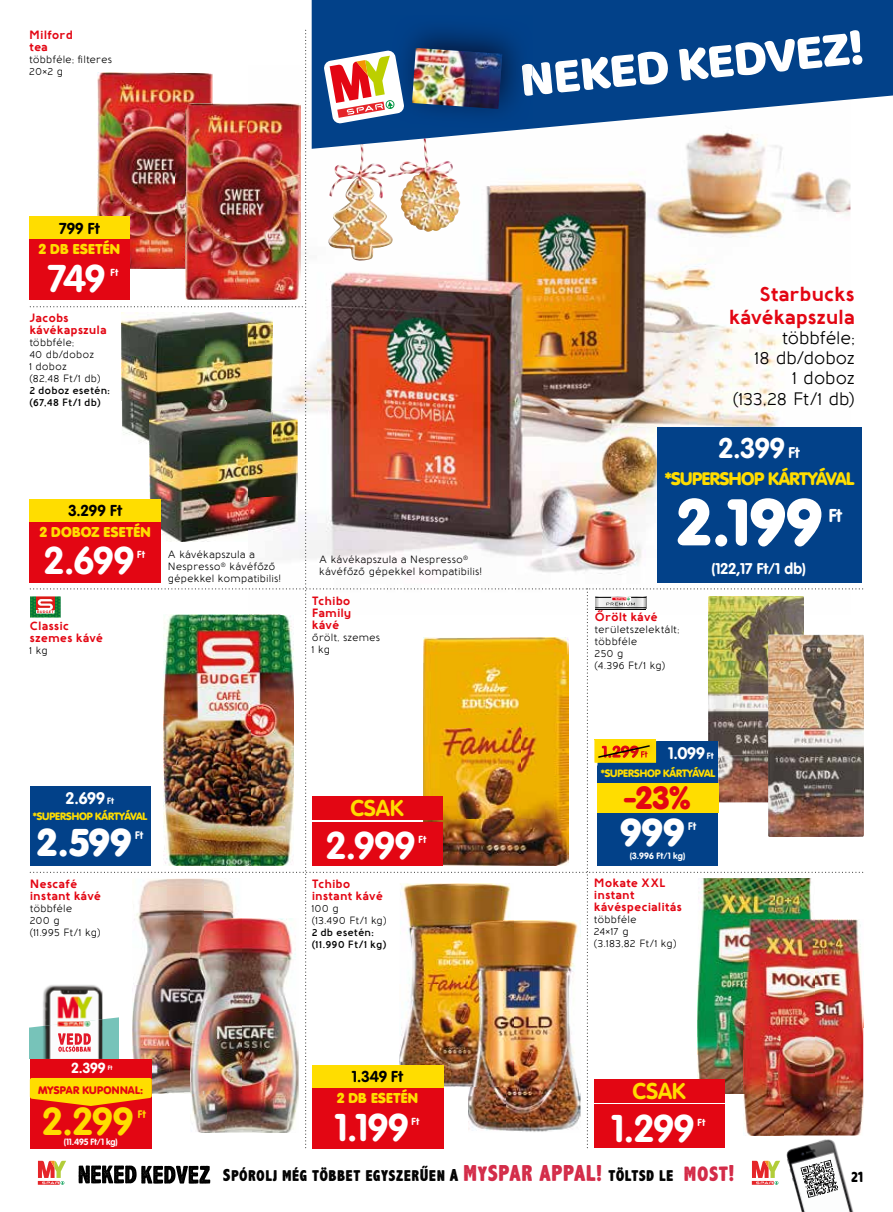
<style>
.page{position:relative;width:893px;height:1212px;background:#fff}
.page>*{position:absolute;margin:0;border:0;box-sizing:border-box;transform-origin:0 0}
.t1{font:900 64.65px "VAG Rounded Next";color:#fff}
.t2{font:51.15px "Baloo";color:#fff}
.t3{font:700 38.4px "VAG Rounded Next";color:#fd0}
.t4{font:700 38.1px "VAG Rounded Next";letter-spacing:-.005em;color:#fff}
.t5{font:900 38.1px "VAG Rounded Next";letter-spacing:.015em;color:#fff}
.t6{font:900 31.5px "VAG Rounded Next";color:#e30613}
.t7{font:700 28.05px "VAG Rounded Next";color:#fff}
.t8{font:700 22.5px "VAG Rounded Next";color:#fd0}
.t9{font:700 20.25px/22.5px "Baufra";letter-spacing:-.025em;color:#e30613;text-align:right}
.t10{font:700 18.3px "VAG Rounded Next";color:#fff}
.t11{font:18px "Axe Handel";letter-spacing:.05em;color:#000}
.t12{font:500 18px/20.2px "Baufra";letter-spacing:-.015em;color:#000;text-align:right}
.t13{font:900 17.85px "VAG Rounded Next";letter-spacing:-.03em;color:#fd0}
.t14{font:700 16.5px "VAG Rounded Next";letter-spacing:-.005em;color:#fff}
.t15{font:16.5px "Baloo";color:#000;scale:.8 1}
.t16{font:700 15.6px "VAG Rounded Next";letter-spacing:.005em;color:#000}
.t17{font:700 15.3px "VAG Rounded Next";letter-spacing:.005em;color:#fff}
.t18{font:700 14.4px "VAG Rounded Next";color:#fff}
.t19{font:900 14.1px "VAG Rounded Next";letter-spacing:.02em;color:#fd0}
.t20{font:700 12px/12px "Baufra";letter-spacing:-.005em;color:#e30613}
.t21{font:900 10.8px "VAG Rounded Next";letter-spacing:.02em;color:#e30613}
.t22{font:700 10.8px "VAG Rounded Next";color:#fff}
.t23{font:700 10.8px "VAG Rounded Next";color:#fd0}
.t24{font:500 10.5px/12px "Baufra";letter-spacing:.005em;color:#000}
.t25{font:600 10.5px/12px "Baufra";letter-spacing:.005em;color:#000}
.t26{font:900 10.5px "VAG Rounded Next";letter-spacing:-.015em;color:#fd0}
.t27{font:700 10.2px "VAG Rounded Next";letter-spacing:.02em;color:#fff}
.t28{font:700 9px "VAG Rounded Next";color:#fff}
.t29{font:700 6.3px "VAG Rounded Next";color:#fff}
.s1{font-size:9px}
.s2{font-size:15.3px}
.s3{font-size:24px;color:#d32a47}
</style>
<div class="page">
<div style="left:312px;top:0;width:581px;height:99px;background:#024189"></div>
<div style="left:391px;top:15px;width:142px;height:15px;background:#014088"></div>
<svg style="left:752px;top:1161px;width:28px;height:24px"></svg>
<svg style="left:38px;top:1161px;width:28px;height:24px"></svg>
<svg style="left:79px;top:1165px;width:131px;height:19px"></svg>
<img style="left:786px;top:1148px;width:68px;height:64px">
<svg style="left:800px;top:1159px;width:38px;height:39px"></svg>
<img style="left:30px;top:30px;width:833px;height:1118px">
<div style="left:312px;top:1076px;width:131px;height:72px;background:#e30613"></div>
<div style="left:312px;top:1065px;width:131px;height:22px;background:#fd0"></div>
<p class="t20" style="left:29px;top:28px;width:45px">Milford tea</p>
<p class="t24" style="left:29px;top:53px;width:84px">többféle; filteres<br>20×2 g</p>
<h2 class="t2" style="left:516px;top:50px;width:347px;rotate:-6deg">NEKED KEDVEZ!</h2>
<h3 class="t16" style="left:59px;top:218px;width:42px">799 Ft</h3>
<h3 class="t19" style="left:39px;top:239px;width:83px">2 DB ESETÉN</h3>
<h3 class="t4" style="left:48px;top:254px;width:59px">749</h3>
<p class="t27" style="left:110px;top:266px;width:9px">Ft</p>
<p class="t20" style="left:29px;top:311px;width:79px">Jacobs kávékapszula</p>
<p class="t24" style="left:29px;top:335px;width:73px">többféle;<br>40 db/doboz<br>1 doboz<br>(82,48 Ft/1 db)</p>
<p class="t25" style="left:29px;top:383px;width:82px">2 doboz esetén: (67,48 Ft/1 db)</p>
<h3 class="t16" style="left:68px;top:500px;width:55px">3.299 Ft</h3>
<h3 class="t19" style="left:40px;top:522px;width:112px">2 DOBOZ ESETÉN</h3>
<h3 class="t4" style="left:45px;top:536px;width:91px">2.699</h3>
<p class="t27" style="left:137px;top:548px;width:9px">Ft</p>
<p class="t20" style="left:30px;top:619px;width:75px">Classic szemes kávé</p>
<p class="t24" style="left:30px;top:644px;width:20px">1 kg</p>
<p class="t24" style="left:168px;top:548px;width:114px">A kávékapszula a<br>Nespresso<sup>®</sup> kávéfőző gépekkel kompatibilis!</p>
<p class="t24" style="left:319px;top:553px;width:164px">A kávékapszula a Nespresso<sup>® </sup>kávéfőző gépekkel kompatibilis!</p>
<p class="t20" style="left:312px;top:594px;width:41px;text-align:justify">Tchibo Family kávé</p>
<p class="t24" style="left:312px;top:631px;width:70px">őrölt, szemes<br>1 kg</p>
<h3 class="t14" style="left:66px;top:787px;width:50px">2.699 <span class="s1">Ft</span></h3>
<p class="t26" style="left:33px;top:809px;width:116px">*SUPERSHOP KÁRTYÁVAL</p>
<h3 class="t5" style="left:37px;top:816px;width:96px">2.599</h3>
<p class="t22" style="left:135px;top:828px;width:10px">Ft</p>
<p class="t20" style="left:30px;top:877px;width:73px">Nescafé instant kávé</p>
<p class="t24" style="left:30px;top:901px;width:72px">többféle<br>200 g<br>(11.995 Ft/1 kg)</p>
<h3 class="t8" style="left:350px;top:793px;width:55px">CSAK</h3>
<h3 class="t4" style="left:326px;top:820px;width:91px">2.999</h3>
<p class="t27" style="left:418px;top:832px;width:9px">Ft</p>
<p class="t20" style="left:312px;top:877px;width:73px">Tchibo instant kávé</p>
<p class="t24" style="left:312px;top:902px;width:76px">100 g<br>(13.490 Ft/1 kg)</p>
<p class="t25" style="left:312px;top:926px;width:76px">2 db esetén: (11.990 Ft/1 kg)</p>
<h3 class="t9" style="left:729px;top:282px;width:127px">Starbucks kávékapszula</h3>
<h3 class="t12" style="left:733px;top:327px;width:123px">többféle;<br>18 db/doboz<br>1 doboz<br>(133,28 Ft/1 db)</h3>
<h3 class="t7" style="left:719px;top:429px;width:82px">2.399 <span class="s2">Ft</span></h3>
<h3 class="t13" style="left:665px;top:467px;width:191px">*SUPERSHOP KÁRTYÁVAL</h3>
<h1 class="t1" style="left:678px;top:478px;width:146px">2.199</h1>
<h3 class="t10" style="left:829px;top:504px;width:15px">Ft</h3>
<h3 class="t17" style="left:711px;top:558px;width:96px">(122,17 Ft/1 db)</h3>
<p class="t20" style="left:595px;top:610px;width:65px">Őrölt kávé</p>
<p class="t24" style="left:595px;top:623px;width:86px">területszelektált; többféle<br>250 g<br>(4.396 Ft/1 kg)</p>
<h3 class="t14" style="left:668px;top:742px;width:47px">1.099 <span class="s1">Ft</span></h3>
<p class="t26" style="left:601px;top:766px;width:116px">*SUPERSHOP KÁRTYÁVAL</p>
<h3 class="t6" style="left:623px;top:777px;width:69px">-23%</h3>
<h3 class="t5" style="left:620px;top:807px;width:66px">999</h3>
<p class="t22" style="left:688px;top:819px;width:10px">Ft</p>
<p class="t28" style="left:630px;top:850px;width:57px">(3.996 Ft/1 kg)</p>
<p class="t20" style="left:594px;top:876px;width:90px">Mokate XXL instant kávéspecialitás</p>
<p class="t24" style="left:594px;top:913px;width:84px">többféle<br>24×17 g<br>(3.183,82 Ft/1 kg)</p>
<h3 class="t18" style="left:72px;top:1059px;width:36px">2.399</h3>
<p class="t29" style="left:108px;top:1063px;width:6px">Ft</p>
<p class="t21" style="left:38px;top:1083px;width:107px">MYSPAR KUPONNAL:</p>
<h3 class="t3" style="left:43px;top:1097px;width:92px">2.299</h3>
<p class="t23" style="left:138px;top:1107px;width:10px">Ft</p>
<p class="t28" style="left:64px;top:1136px;width:55px">(11.495 Ft/1 kg)</p>
<h3 class="t16" style="left:352px;top:1067px;width:53px">1.349 Ft</h3>
<h3 class="t19" style="left:337px;top:1088px;width:83px">2 DB ESETÉN</h3>
<h3 class="t4" style="left:335px;top:1102px;width:75px">1.199</h3>
<p class="t27" style="left:412px;top:1114px;width:9px">Ft</p>
<h3 class="t8" style="left:632px;top:1076px;width:55px">CSAK</h3>
<h3 class="t4" style="left:612px;top:1103px;width:84px">1.299</h3>
<p class="t27" style="left:697px;top:1115px;width:9px">Ft</p>
<h3 class="t11" style="left:223px;top:1165px;width:512px">Spórolj még többet egyszerÛen A <span class="s3">MySPAR APPAL!</span> töltsd le <span class="s3">most!</span></h3>
<h3 class="t15" style="left:851px;top:1167px;width:17px">21</h3>
</div>
